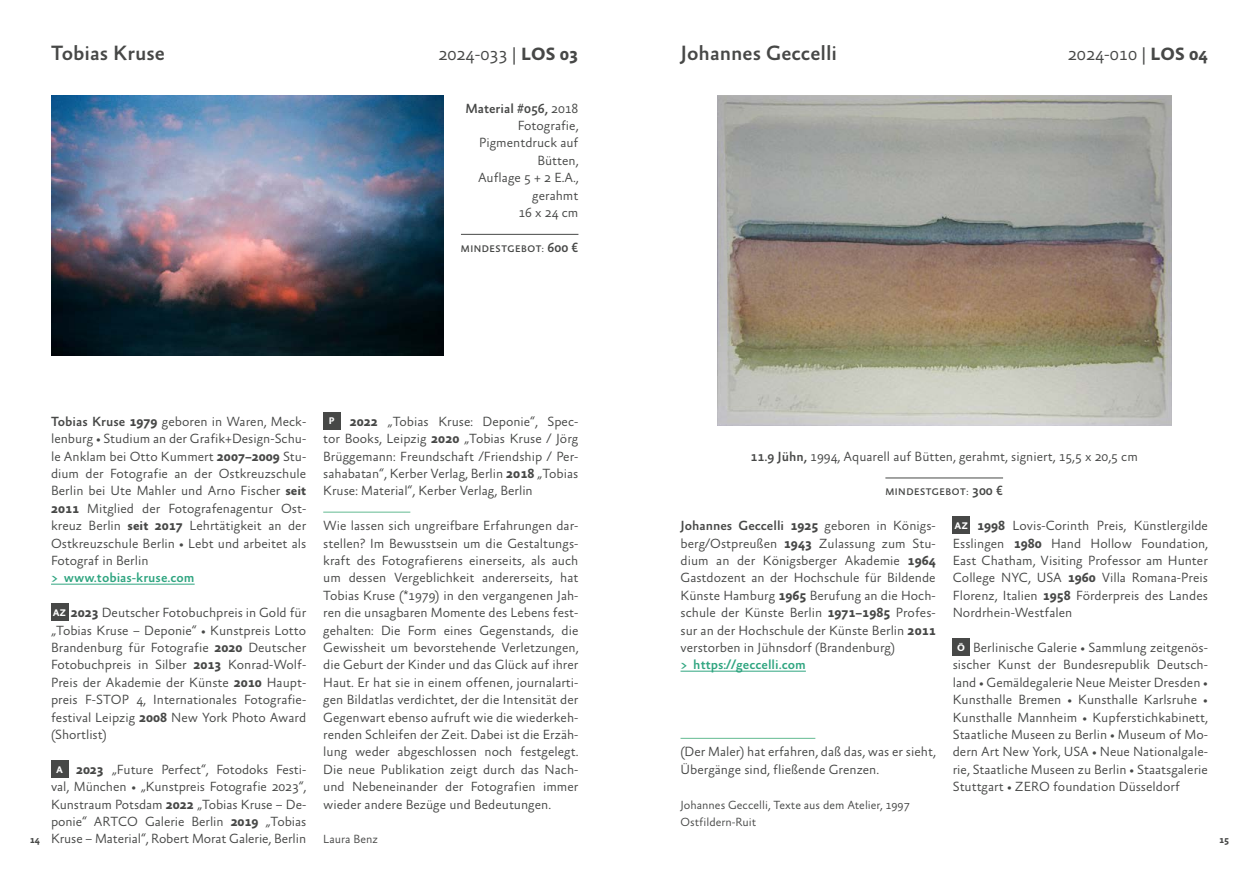
<style>
.page{position:relative;width:1259px;height:893px;background:#fff}
.page>*{position:absolute;margin:0;border:0;box-sizing:border-box;transform-origin:0 0}
.t1{font:500 21px "Absara Sans";color:#474847}
.t2{font:300 18px "Absara Sans";color:#474847}
.t3{font:300 13.5px/17.4px "Absara Sans";color:#474847;text-align:justify}
.t4{font:500 13.5px "Absara Sans";color:#2fa580}
.t5{font:300 12px/17.4px "Absara Sans";color:#474847}
.t6{font:500 9.75px "Absara Sans";letter-spacing:.05em;color:#474847}
.t7{font:700 9.75px "Absara Sans";color:#474847}
.s1{font-weight:700}
.s2{font-weight:500}
.s3{font-size:13.5px}
.s4{font-weight:700;font-size:9.75px;color:#fff}
</style>
<div class="page">
<img style="left:51px;top:95px;width:393px;height:261px">
<hr style="left:51px;top:584px;width:144px;height:1px;background:#2fa580">
<div style="left:51px;top:604px;width:17px;height:17px;background:#474847"></div>
<div style="left:51px;top:760px;width:17px;height:17px;background:#474847"></div>
<hr style="left:323px;top:512px;width:87px;height:1px;background:#74c29e">
<div style="left:323px;top:412px;width:17px;height:17px;background:#474847"></div>
<hr style="left:461px;top:234px;width:117px;height:1px;background:#474847">
<hr style="left:680px;top:671px;width:126px;height:1px;background:#2fa580">
<hr style="left:680px;top:738px;width:135px;height:1px;background:#74c29e">
<div style="left:952px;top:517px;width:17px;height:17px;background:#474847"></div>
<div style="left:952px;top:639px;width:17px;height:17px;background:#474847"></div>
<img style="left:717px;top:95px;width:454px;height:331px">
<hr style="left:885px;top:478px;width:118px;height:1px;background:#474847">
<h1 class="t1" style="left:51px;top:42px;width:115px">Tobias Kruse</h1>
<h2 class="t2" style="left:438px;top:45px;width:142px">2024-033 | <span class="s1">LOS 03</span></h2>
<h1 class="t1" style="left:680px;top:42px;width:158px">Johannes Geccelli</h1>
<p class="t3" style="left:465px;top:100px;width:114px;text-align:right"><span class="s2">Material #056,</span> 2018<br>Fotografie,<br>Pigmentdruck auf<br>Bütten,<br>Auflage 5 + 2 E.A., gerahmt<br>16 x 24 cm</p>
<p class="t6" style="left:461px;top:243px;width:119px">MINDESTGEBOT: <span class="s3">600 €</span></p>
<h2 class="t2" style="left:1068px;top:45px;width:142px">2024-010 | <span class="s1">LOS 04</span></h2>
<p class="t3" style="left:323px;top:413px;width:257px;text-indent:6px"><span class="s4">P</span> <span class="s1">2022</span> „Tobias Kruse: Deponie“, Spec&shy;tor Books, Leipzig <span class="s1">2020</span> „Tobias Kruse / Jörg Brüggemann: Freundschaft /Friendship / Per&shy;sahabatan“, Kerber Verlag, Berlin <span class="s1">2018</span> „Tobias Kruse: Material“, Kerber Verlag, Berlin</p>
<p class="t3" style="left:323px;top:518px;width:257px">Wie lassen sich ungreifbare Erfahrungen dar&shy;stellen? Im Bewusstsein um die Gestaltungs&shy;kraft des Fotografierens einerseits, als auch um dessen Vergeblichkeit andererseits, hat Tobias Kruse (*1979) in den vergangenen Jah&shy;ren die unsagbaren Momente des Lebens fest&shy;gehalten: Die Form eines Gegenstands, die Gewissheit um bevorstehende Verletzungen, die Geburt der Kinder und das Glück auf ihrer Haut. Er hat sie in einem offenen, journalarti&shy;gen Bildatlas verdichtet, der die Intensität der Gegenwart ebenso aufruft wie die wiederkeh&shy;renden Schleifen der Zeit. Dabei ist die Erzäh&shy;lung weder abgeschlossen noch festgelegt.<br>Die neue Publikation zeigt durch das Nach&shy;und Nebeneinander der Fotografien immer wieder andere Bezüge und Bedeutungen.</p>
<p class="t5" style="left:323px;top:831px;width:56px">Laura Benz</p>
<p class="t3" style="left:51px;top:413px;width:257px"><span class="s2">Tobias Kruse</span> <span class="s1">1979</span> geboren in Waren, Meck&shy;lenburg • Studium an der Grafik+Design-Schu&shy;le Anklam bei Otto Kummert <span class="s1">2007–2009</span> Stu&shy;dium der Fotografie an der Ostkreuzschule Berlin bei Ute Mahler und Arno Fischer <span class="s1">seit 2011</span> Mitglied der Fotografenagentur Ost&shy;kreuz Berlin <span class="s1">seit 2017</span> Lehrtätigkeit an der Ostkreuzschule Berlin • Lebt und arbeitet als Fotograf in Berlin</p>
<p class="t4" style="left:51px;top:571px;width:145px">&gt; www.tobias-kruse.com</p>
<p class="t3" style="left:51px;top:605px;width:257px"><span class="s4">AZ</span> <span class="s1">2023</span> Deutscher Fotobuchpreis in Gold für „Tobias Kruse – Deponie“ • Kunstpreis Lotto Brandenburg für Fotografie <span class="s1">2020</span> Deutscher Fotobuchpreis in Silber <span class="s1">2013</span> Konrad-Wolf-Preis der Akademie der Künste <span class="s1">2010</span> Haupt&shy;preis F-STOP 4, Internationales Fotografie&shy;festival Leipzig <span class="s1">2008</span> New York Photo Award (Shortlist)</p>
<p class="t3" style="left:51px;top:761px;width:257px;text-align:center"><span class="s4">A</span> <span class="s1">2023</span> „Future Perfect“, Fotodoks Festi&shy;val, München • „Kunstpreis Fotografie 2023“, Kunstraum Potsdam <span class="s1">2022</span> „Tobias Kruse – De&shy;ponie“ ARTCO Galerie Berlin <span class="s1">2019</span> „Tobias Kruse – Material“, Robert Morat Galerie, Berlin</p>
<p class="t3" style="left:750px;top:448px;width:389px"><span class="s2">11.9 Jühn,</span> 1994, Aquarell auf Bütten, gerahmt, signiert, 15,5 x 20,5 cm</p>
<p class="t6" style="left:885px;top:487px;width:119px">MINDESTGEBOT: <span class="s3">300 €</span></p>
<p class="t3" style="left:952px;top:518px;width:257px"><span class="s4">AZ</span> <span class="s1">1998</span> Lovis-Corinth Preis, Künstlergilde Esslingen <span class="s1">1980</span> Hand Hollow Foundation, East Chatham, Visiting Professor am Hunter College NYC, USA <span class="s1">1960</span> Villa Romana-Preis Florenz, Italien <span class="s1">1958</span> Förderpreis des Landes Nordrhein-Westfalen</p>
<p class="t3" style="left:952px;top:639px;width:257px;text-indent:5px"><span class="s4">Ö</span> Berlinische Galerie • Sammlung zeitgenös&shy;sischer Kunst der Bundesrepublik Deutsch&shy;land • Gemäldegalerie Neue Meister Dresden • Kunsthalle Bremen • Kunsthalle Karlsruhe • Kunsthalle Mannheim • Kupferstichkabinett, Staatliche Museen zu Berlin • Museum of Mo&shy;dern Art New York, USA • Neue Nationalgale&shy;rie, Staatliche Museen zu Berlin • Staatsgalerie Stuttgart • ZERO foundation Düsseldorf</p>
<p class="t3" style="left:680px;top:518px;width:257px"><span class="s2">Johannes Geccelli</span> <span class="s1">1925</span> geboren in Königs&shy;berg/Ostpreußen <span class="s1">1943</span> Zulassung zum Stu&shy;dium an der Königsberger Akademie <span class="s1">1964<br></span>Gastdozent an der Hochschule für Bildende Künste Hamburg <span class="s1">1965</span> Berufung an die Hoch&shy;schule der Künste Berlin <span class="s1">1971–1985</span> Profes&shy;sur an der Hochschule der Künste Berlin <span class="s1">2011 </span>verstorben in Jühnsdorf (Brandenburg)</p>
<p class="t4" style="left:680px;top:658px;width:127px">&gt; https://geccelli.com</p>
<p class="t3" style="left:680px;top:744px;width:257px">(Der Maler) hat erfahren, daß das, was er sieht,<br>Übergänge sind, fließende Grenzen.</p>
<p class="t5" style="left:680px;top:796px;width:231px">Johannes Geccelli, Texte aus dem Atelier, 1997<br>Ostfildern-Ruit</p>
<p class="t7" style="left:30px;top:835px;width:12px">14</p>
<p class="t7" style="left:1219px;top:835px;width:12px">15</p>
</div>
